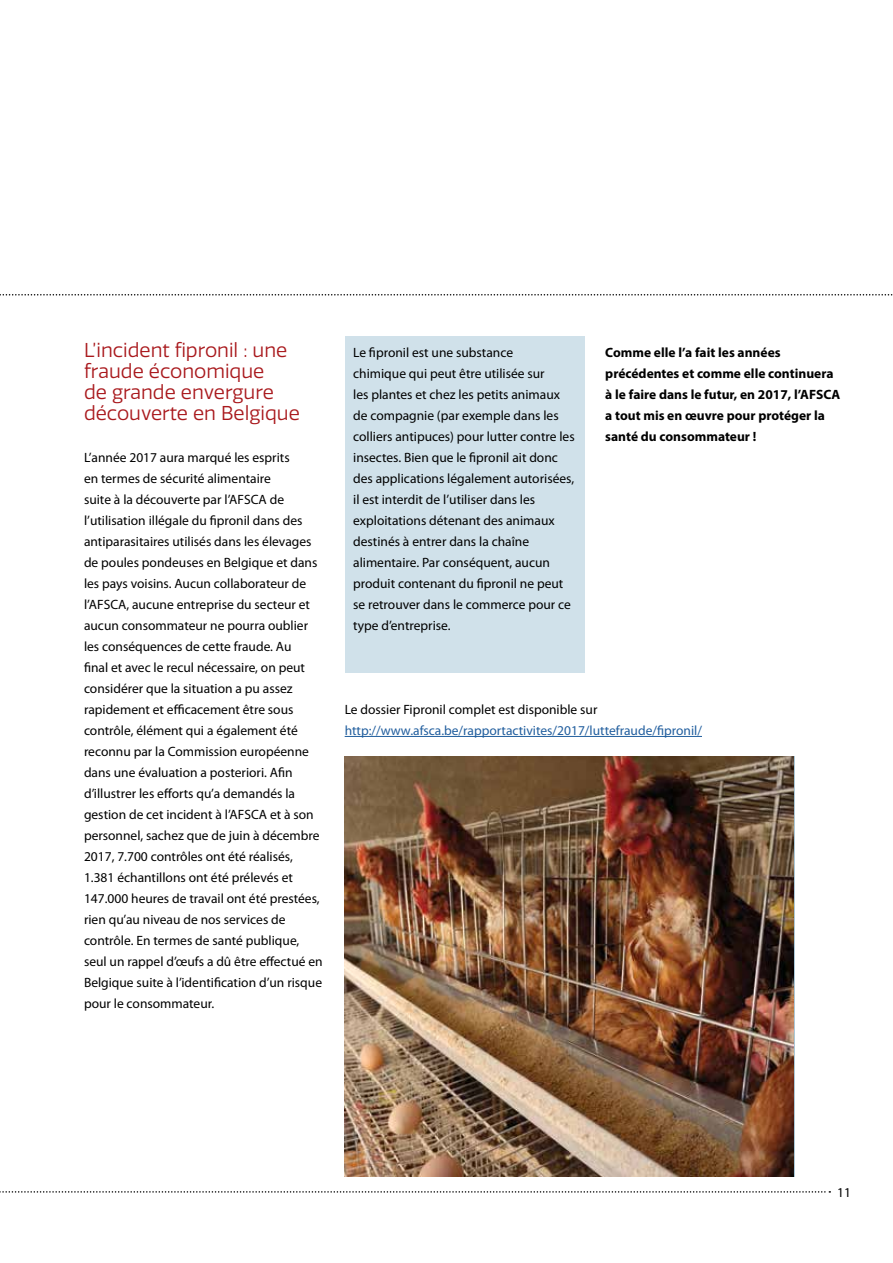
<style>
.page{position:relative;width:893px;height:1263px;background:#fff}
.page>*{position:absolute;margin:0;border:0;box-sizing:border-box;transform-origin:0 0}
.t1{font:19.5px/21px "Quatro";color:#a9191d}
.t2{font:13.5px/21px "Myriad Pro";color:#000}
.t3{font:700 13.5px/21px "Myriad Pro";color:#000}
.t4{font:13.5px "Myriad Pro";color:#215e9e}
</style>
<div class="page">
<svg style="left:0;top:1191px;width:830px;height:1px"></svg>
<svg style="left:0;top:294px;width:893px;height:1px"></svg>
<img style="left:345px;top:756px;width:448px;height:420px">
<div style="left:345px;top:336px;width:239px;height:336px;background:#d0e1ea"></div>
<hr style="left:345px;top:736px;width:357px;height:1px;background:#215e9e">
<h1 class="t1" style="left:84px;top:340px;width:217px">L’incident fipronil : une fraude économique<br>de grande envergure découverte en Belgique</h1>
<p class="t2" style="left:84px;top:447px;width:240px">L’année 2017 aura marqué les esprits<br>en termes de sécurité alimentaire<br>suite à la découverte par l’AFSCA de l’utilisation illégale du fipronil dans des antiparasitaires utilisés dans les élevages de poules pondeuses en Belgique et dans les pays voisins. Aucun collaborateur de l’AFSCA, aucune entreprise du secteur et aucun consommateur ne pourra oublier les conséquences de cette fraude. Au<br>final et avec le recul nécessaire, on peut considérer que la situation a pu assez rapidement et efficacement être sous contrôle, élément qui a également été reconnu par la Commission européenne dans une évaluation a posteriori. Afin d’illustrer les efforts qu’a demandés la gestion de cet incident à l’AFSCA et à son personnel, sachez que de juin à décembre 2017, 7.700 contrôles ont été réalisés, 1.381 échantillons ont été prélevés et 147.000 heures de travail ont été prestées, rien qu’au niveau de nos services de contrôle. En termes de santé publique, seul un rappel d’œufs a dû être effectué en Belgique suite à l’identification d’un risque pour le consommateur.</p>
<p class="t2" style="left:353px;top:342px;width:223px">Le fipronil est une substance<br>chimique qui peut être utilisée sur<br>les plantes et chez les petits animaux de compagnie (par exemple dans les colliers antipuces) pour lutter contre les insectes. Bien que le fipronil ait donc des applications légalement autorisées, il est interdit de l’utiliser dans les exploitations détenant des animaux destinés à entrer dans la chaîne alimentaire. Par conséquent, aucun produit contenant du fipronil ne peut se retrouver dans le commerce pour ce type d’entreprise.</p>
<p class="t3" style="left:605px;top:342px;width:237px">Comme elle l’a fait les années précédentes et comme elle continuera à le faire dans le futur, en 2017, l’AFSCA a tout mis en œuvre pour protéger la santé du consommateur !</p>
<p class="t2" style="left:345px;top:699px;width:254px">Le dossier Fipronil complet est disponible sur</p>
<p class="t4" style="left:345px;top:722px;width:359px">http://www.afsca.be/rapportactivites/2017/luttefraude/fipronil/</p>
<p class="t2" style="left:837px;top:1182px;width:15px">11</p>
</div>
